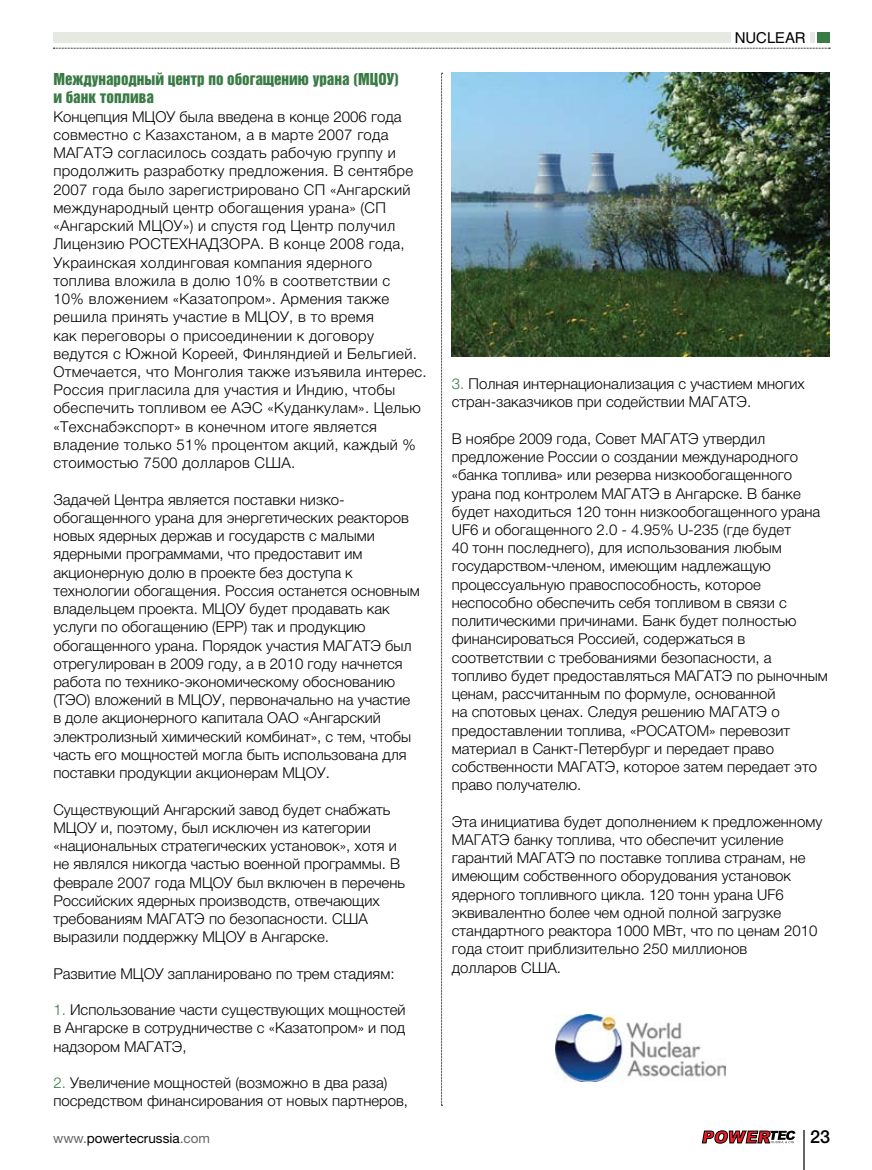
<style>
.page{position:relative;width:872px;height:1170px;background:#fff}
.page>*{position:absolute;margin:0;border:0;box-sizing:border-box;transform-origin:0 0}
.t1{font:500 18px "Helvetica Neue";color:#000}
.t2{font:300 15px/18.3px "Helvetica Neue LTCYR";color:#000}
.t3{font:300 15px/18.1px "Helvetica Neue LTCYR";letter-spacing:.02em;color:#000}
.t4{font:15px/18.1px "Helvetica Inserat LTCYR";color:#3a7a45}
.t5{font:15px "Helvetica Cyr Upright";letter-spacing:-.01em;color:#000}
.t6{font:13.5px "Helvetica Neue";color:#000}
.s1{color:#3a7a45}
.s2{color:#636466}
</style>
<div class="page">
<hr style="left:802px;top:1130px;width:2px;height:39px;background:#636466">
<svg style="left:441px;top:73px;width:1px;height:1032px"></svg>
<div style="left:53px;top:32px;width:677px;height:11px;background:#e6e9e1"></div>
<svg style="left:53px;top:48px;width:777px;height:1px"></svg>
<hr style="left:810px;top:32px;width:4px;height:11px;background:#e6e7e8">
<div style="left:817px;top:32px;width:12px;height:11px;background:#3a7a45"></div>
<svg style="left:702px;top:1130px;width:93px;height:13px"></svg>
<img style="left:452px;top:73px;width:377px;height:283px">
<img style="left:555px;top:1014px;width:170px;height:66px">
<p class="t4" style="left:53px;top:70px;width:347px">Международный центр по обогащению урана (МЦОУ) и банк топлива</p>
<p class="t3" style="left:53px;top:107px;width:375px">Концепция МЦОУ была введена в конце 2006 года совместно с Казахстаном, а в марте 2007 года МАГАТЭ согласилось создать рабочую группу и продолжить разработку предложения. В сентябре 2007 года было зарегистрировано СП «Ангарский международный центр обогащения урана» (СП «Ангарский МЦОУ») и спустя год Центр получил Лицензию РОСТЕХНАДЗОРА. В конце 2008 года, Украинская холдинговая компания ядерного топлива вложила в долю 10% в соответствии с<br>10% вложением «Казатопром». Армения также решила принять участие в МЦОУ, в то время<br>как переговоры о присоединении к договору ведутся с Южной Кореей, Финляндией и Бельгией.<br>Отмечается, что Монголия также изъявила интерес.<br>Россия пригласила для участия и Индию, чтобы обеспечить топливом ее АЭС «Куданкулам». Целью «Техснабэкспорт» в конечном итоге является владение только 51% процентом акций, каждый % стоимостью 7500 долларов США.</p>
<p class="t2" style="left:53px;top:490px;width:368px">Задачей Центра является поставки низко&shy;обогащенного урана для энергетических реакторов новых ядерных держав и государств с малыми ядерными программами, что предоставит им акционерную долю в проекте без доступа к технологии обогащения. Россия останется основным владельцем проекта. МЦОУ будет продавать как услуги по обогащению (ЕРР) так и продукцию обогащенного урана. Порядок участия МАГАТЭ был отрегулирован в 2009 году, а в 2010 году начнется работа по технико-экономическому обоснованию (ТЭО) вложений в МЦОУ, первоначально на участие в доле акционерного капитала ОАО «Ангарский электролизный химический комбинат», с тем, чтобы часть его мощностей могла быть использована для поставки продукции акционерам МЦОУ.</p>
<p class="t2" style="left:53px;top:800px;width:353px">Существующий Ангарский завод будет снабжать МЦОУ и, поэтому, был исключен из категории «национальных стратегических установок», хотя и не являлся никогда частью военной программы. В феврале 2007 года МЦОУ был включен в перечень Российских ядерных производств, отвечающих требованиям МАГАТЭ по безопасности. США выразили поддержку МЦОУ в Ангарске.</p>
<p class="t2" style="left:53px;top:964px;width:343px">Развитие МЦОУ запланировано по трем стадиям:</p>
<p class="t2" style="left:53px;top:1000px;width:354px;text-align:justify"><span class="s1">1.</span> Использование части существующих мощностей в Ангарске в сотрудничестве с «Казатопром» и под надзором МАГАТЭ,</p>
<p class="t2" style="left:53px;top:1073px;width:356px"><span class="s1">2.</span> Увеличение мощностей (возможно в два раза) посредством финансирования от новых партнеров,</p>
<p class="t6" style="left:53px;top:1130px;width:158px"><span class="s2">www.</span>powertecrussia<span class="s2">.com</span></p>
<p class="t5" style="left:735px;top:29px;width:72px">NUCLEAR</p>
<p class="t2" style="left:452px;top:375px;width:354px"><span class="s1">3.</span> Полная интернационализация с участием многих стран-заказчиков при содействии МАГАТЭ.</p>
<p class="t2" style="left:452px;top:429px;width:377px">В ноябре 2009 года, Совет МАГАТЭ утвердил предложение России о создании международного «банка топлива» или резерва низкообогащенного урана под контролем МАГАТЭ в Ангарске. В банке будет находиться 120 тонн низкообогащенного урана UF6 и обогащенного 2.0 - 4.95% U-235 (где будет<br>40 тонн последнего), для использования любым государством-членом, имеющим надлежащую процессуальную правоспособность, которое неспособно обеспечить себя топливом в связи с политическими причинами. Банк будет полностью финансироваться Россией, содержаться в соответствии с требованиями безопасности, а топливо будет предоставляться МАГАТЭ по рыночным ценам, рассчитанным по формуле, основанной<br>на спотовых ценах. Следуя решению МАГАТЭ о предоставлении топлива, «РОСАТОМ» перевозит материал в Санкт-Петербург и передает право собственности МАГАТЭ, которое затем передает это право получателю.</p>
<p class="t2" style="left:452px;top:812px;width:372px">Эта инициатива будет дополнением к предложенному МАГАТЭ банку топлива, что обеспечит усиление гарантий МАГАТЭ по поставке топлива странам, не имеющим собственного оборудования установок ядерного топливного цикла. 120 тонн урана UF6 эквивалентно более чем одной полной загрузке стандартного реактора 1000 МВт, что по ценам 2010 года стоит приблизительно 250 миллионов<br>долларов США.</p>
<p class="t1" style="left:810px;top:1126px;width:22px">23</p>
</div>
